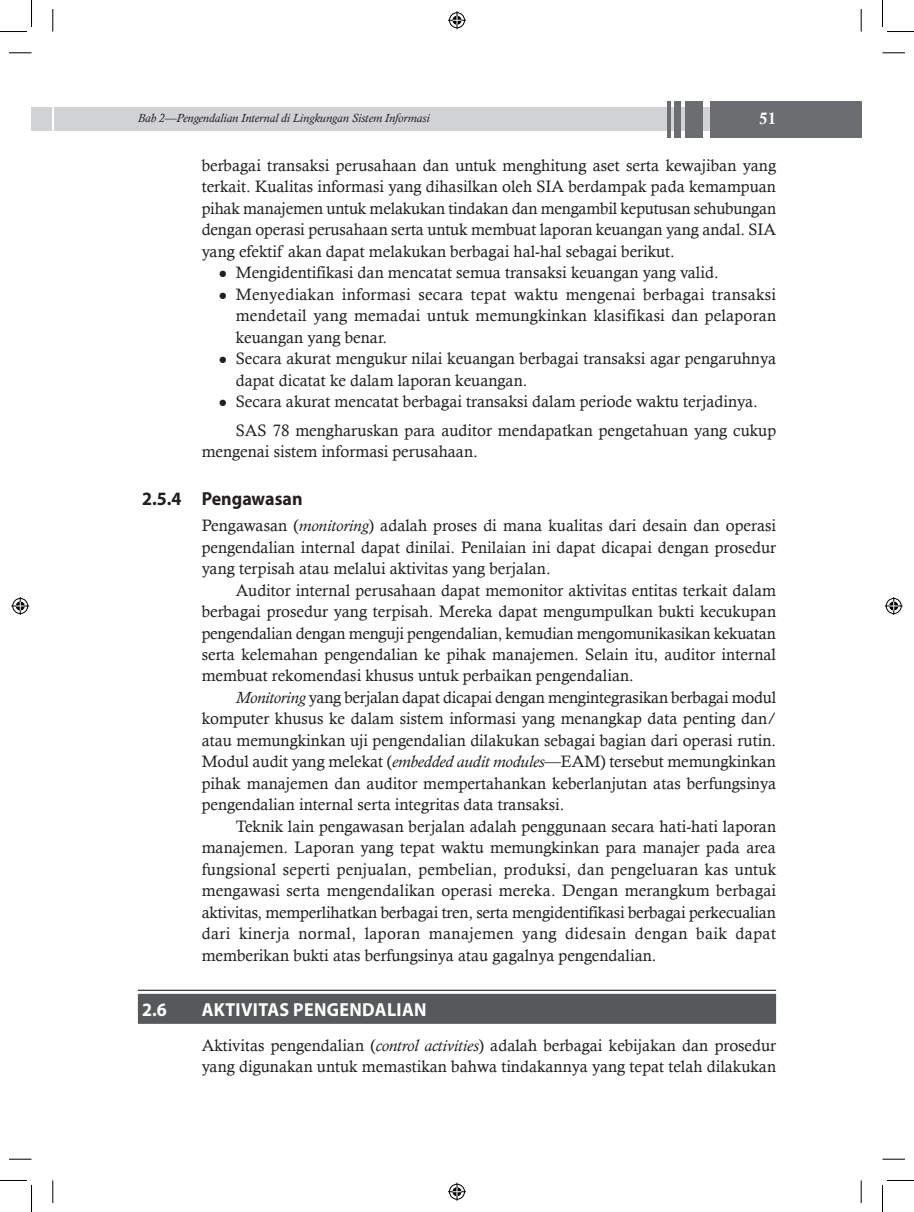
<style>
.page{position:relative;width:914px;height:1212px;background:#fff}
.page>*{position:absolute;margin:0;border:0;box-sizing:border-box;transform-origin:0 0}
.t1{font:700 18.9px "Myriad Pro";letter-spacing:.02em;color:#fff;scale:.95 1}
.t2{font:700 18.9px "Myriad Pro";color:#231f20;scale:.95 1}
.t3{font:16.5px/21.5px "Calisto";color:#231f20;text-align:justify}
.t4{font:16.5px "Calis MT Bol";color:#fff}
.t5{font:italic 12px "Calisto";color:#231f20}
.s1{font-style:italic}
</style>
<div class="page">
<div style="left:55px;top:107px;width:806px;height:23px;background:#d1d2d4"></div>
<div style="left:32px;top:107px;width:19px;height:23px;background:#d1d2d4"></div>
<div style="left:710px;top:101px;width:151px;height:36px;background:#6c6d70"></div>
<div style="left:685px;top:101px;width:17px;height:36px;background:#6c6d70"></div>
<div style="left:674px;top:101px;width:6px;height:36px;background:#6c6d70"></div>
<hr style="left:667px;top:101px;width:3px;height:36px;background:#6c6d70">
<hr style="left:138px;top:989px;width:638px;height:1px;background:#231f20">
<div style="left:138px;top:993px;width:638px;height:30px;background:#57585a"></div>
<svg style="left:9px;top:53px;width:23px;height:1px"></svg>
<svg style="left:882px;top:53px;width:22px;height:1px"></svg>
<svg style="left:9px;top:1158px;width:23px;height:1px"></svg>
<svg style="left:882px;top:1158px;width:22px;height:1px"></svg>
<svg style="left:53px;top:9px;width:1px;height:22px"></svg>
<svg style="left:53px;top:1180px;width:1px;height:22px"></svg>
<svg style="left:860px;top:9px;width:1px;height:22px"></svg>
<svg style="left:860px;top:1180px;width:1px;height:22px"></svg>
<svg style="left:0;top:0;width:32px;height:32px"></svg>
<svg style="left:0;top:1180px;width:32px;height:31px"></svg>
<svg style="left:882px;top:0;width:31px;height:32px"></svg>
<svg style="left:882px;top:1180px;width:31px;height:31px"></svg>
<svg style="left:448px;top:11px;width:18px;height:18px"></svg>
<svg style="left:448px;top:1182px;width:18px;height:18px"></svg>
<svg style="left:11px;top:597px;width:18px;height:18px"></svg>
<svg style="left:884px;top:597px;width:18px;height:18px"></svg>
<p class="t5" style="left:138px;top:111px;width:293px">Bab 2—Pengendalian Internal di Lingkungan Sistem Informasi</p>
<p class="t4" style="left:759px;top:109px;width:18px">51</p>
<p class="t3" style="left:202px;top:154px;width:576px">berbagai transaksi perusahaan dan untuk menghitung aset serta kewajiban yang terkait. Kualitas informasi yang dihasilkan oleh SIA berdampak pada kemampuan pihak manajemen untuk melakukan tindakan dan mengambil keputusan sehubungan dengan operasi perusahaan serta untuk membuat laporan keuangan yang andal. SIA yang efektif akan dapat melakukan berbagai hal-hal sebagai berikut.</p>
<p class="t3" style="left:219px;top:262px;width:501px">• Mengidentifikasi dan mencatat semua transaksi keuangan yang valid.</p>
<p class="t3" style="left:236px;top:283px;width:542px;text-indent:-17px">• Menyediakan informasi secara tepat waktu mengenai berbagai transaksi mendetail yang memadai untuk memungkinkan klasifikasi dan pelaporan keuangan yang benar.</p>
<p class="t3" style="left:236px;top:347px;width:542px;text-indent:-17px">• Secara akurat mengukur nilai keuangan berbagai transaksi agar pengaruhnya dapat dicatat ke dalam laporan keuangan.</p>
<p class="t3" style="left:236px;top:387px;width:542px;line-height:28.7px;text-indent:-17px">• Secara akurat mencatat berbagai transaksi dalam periode waktu terjadinya.<br>SAS 78 mengharuskan para auditor mendapatkan pengetahuan yang cukup</p>
<p class="t3" style="left:202px;top:440px;width:277px">mengenai sistem informasi perusahaan.</p>
<p class="t2" style="left:142px;top:486px;width:170px">2.5.4 Pengawasan</p>
<p class="t3" style="left:202px;top:514px;width:576px">Pengawasan (<span class="s1">monitoring</span>) adalah proses di mana kualitas dari desain dan operasi pengendalian internal dapat dinilai. Penilaian ini dapat dicapai dengan prosedur yang terpisah atau melalui aktivitas yang berjalan.</p>
<p class="t3" style="left:202px;top:579px;width:576px;text-indent:34px">Auditor internal perusahaan dapat memonitor aktivitas entitas terkait dalam berbagai prosedur yang terpisah. Mereka dapat mengumpulkan bukti kecukupan pengendalian dengan menguji pengendalian, kemudian mengomunikasikan kekuatan serta kelemahan pengendalian ke pihak manajemen. Selain itu, auditor internal membuat rekomendasi khusus untuk perbaikan pengendalian.</p>
<p class="t3" style="left:202px;top:686px;width:576px;text-indent:34px"><span class="s1">Monitoring</span> yang berjalan dapat dicapai dengan mengintegrasikan berbagai modul komputer khusus ke dalam sistem informasi yang menangkap data penting dan/ atau memungkinkan uji pengendalian dilakukan sebagai bagian dari operasi rutin.<br>Modul audit yang melekat (<span class="s1">embedded audit modules</span>—EAM) tersebut memungkinkan pihak manajemen dan auditor mempertahankan keberlanjutan atas berfungsinya pengendalian internal serta integritas data transaksi.</p>
<p class="t3" style="left:202px;top:815px;width:576px;text-indent:34px">Teknik lain pengawasan berjalan adalah penggunaan secara hati-hati laporan manajemen. Laporan yang tepat waktu memungkinkan para manajer pada area fungsional seperti penjualan, pembelian, produksi, dan pengeluaran kas untuk mengawasi serta mengendalikan operasi mereka. Dengan merangkum berbagai aktivitas, memperlihatkan berbagai tren, serta mengidentifikasi berbagai perkecualian dari kinerja normal, laporan manajemen yang didesain dengan baik dapat memberikan bukti atas berfungsinya atau gagalnya pengendalian.</p>
<p class="t1" style="left:142px;top:997px;width:27px">2.6</p>
<p class="t1" style="left:202px;top:997px;width:238px">AKTIVITAS PENGENDALIAN</p>
<p class="t3" style="left:202px;top:1033px;width:576px">Aktivitas pengendalian (<span class="s1">control activities</span>) adalah berbagai kebijakan dan prosedur yang digunakan untuk memastikan bahwa tindakannya yang tepat telah dilakukan</p>
</div>
